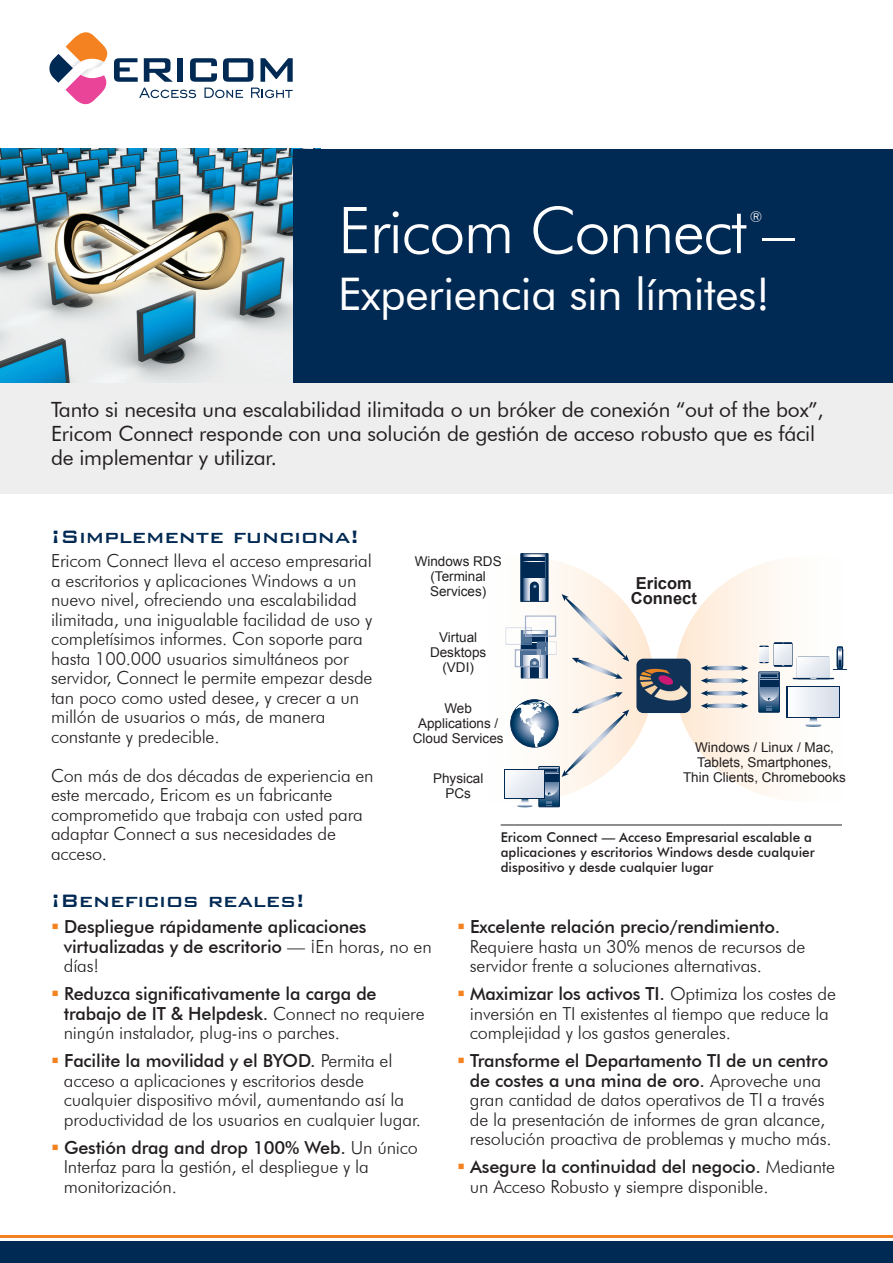
<style>
.page{position:relative;width:893px;height:1263px;background:#fff}
.page>*{position:absolute;margin:0;border:0;box-sizing:border-box;transform-origin:0 0}
.t1{font:300 64.5px "Futura BT";letter-spacing:-.025em;color:#fff}
.t2{font:45px "Futura BT";letter-spacing:-.01em;color:#fff}
.t3{font:500 24px "Bank Gothic BT";letter-spacing:-.01em;color:#002953}
.t4{font:21px/24px "Futura BT";letter-spacing:-.01em;color:#231f20}
.t5{font:300 18px/19.5px "Futura BT";letter-spacing:-.01em;color:#231f20}
.t6{font:500 18px/19.5px "Futura BT";letter-spacing:-.01em;color:#231f20}
.t7{font:700 16.5px/15px "Arial";color:#231f20;text-align:center}
.t8{font:300 15px "Futura BT";color:#fff}
.t9{font:13.5px/15px "Arial";color:#231f20;text-align:center}
.t10{font:500 13.5px/15px "Futura BT";color:#231f20}
.s1{font-weight:300}
.s2{font-weight:500}
</style>
<div class="page">
<div style="left:0;top:374px;width:893px;height:119px;background:#eeeeef"></div>
<img style="left:0;top:149px;width:293px;height:234px">
<svg style="left:49px;top:32px;width:244px;height:72px"></svg>
<div style="left:293px;top:149px;width:600px;height:234px;background:#002953"></div>
<div style="left:0;top:1242px;width:893px;height:21px;background:#002953"></div>
<hr style="left:0;top:1235px;width:893px;height:3px;background:#f58220">
<svg style="left:504px;top:554px;width:149px;height:253px"></svg>
<svg style="left:675px;top:559px;width:173px;height:240px"></svg>
<img style="left:636px;top:659px;width:55px;height:54px">
<hr style="left:501px;top:825px;width:341px;height:1px;background:#231f20">
<h1 class="t1" style="left:338px;top:191px;width:458px">Ericom Connect –</h1>
<p class="t8" style="left:750px;top:207px;width:14px">®</p>
<h2 class="t2" style="left:338px;top:266px;width:434px">Experiencia sin límites!</h2>
<p class="t4" style="left:51px;top:398px;width:774px">Tanto si necesita una escalabilidad ilimitada o un bróker de conexión “out of the box”,<br>Ericom Connect responde con una solución de gestión de acceso robusto que es fácil de implementar y utilizar.</p>
<h3 class="t3" style="left:51px;top:524px;width:310px">¡Simplemente funciona!</h3>
<p class="t5" style="left:51px;top:551px;width:323px">Ericom Connect lleva el acceso empresarial a escritorios y aplicaciones Windows a un nuevo nivel, ofreciendo una escalabilidad ilimitada, una inigualable facilidad de uso y completísimos informes. Con soporte para hasta 100.000 usuarios simultáneos por servidor, Connect le permite empezar desde tan poco como usted desee, y crecer a un millón de usuarios o más, de manera constante y predecible.</p>
<p class="t5" style="left:51px;top:765px;width:324px">Con más de dos décadas de experiencia en este mercado, Ericom es un fabricante comprometido que trabaja con usted para adaptar Connect a sus necesidades de acceso.</p>
<p class="t9" style="left:415px;top:553px;width:89px">Windows RDS (Terminal<br>Services)</p>
<p class="t9" style="left:430px;top:629px;width:58px">Virtual<br>Desktops (VDI)</p>
<p class="t9" style="left:413px;top:700px;width:92px">Web<br>Applications /<br>Cloud Services</p>
<p class="t9" style="left:433px;top:770px;width:52px">Physical<br>PCs</p>
<p class="t7" style="left:631px;top:576px;width:67px">Ericom<br>Connect</p>
<p class="t9" style="left:683px;top:739px;width:164px">Windows / Linux / Mac,<br>Tablets, Smartphones,<br>Thin Clients, Chromebooks</p>
<p class="t10" style="left:501px;top:829px;width:315px">Ericom Connect — Acceso Empresarial escalable a aplicaciones y escritorios Windows desde cualquier dispositivo y desde cualquier lugar</p>
<h3 class="t3" style="left:51px;top:888px;width:255px">¡Beneficios reales!</h3>
<p class="t6" style="left:64px;top:917px;width:369px">Despliegue rápidamente aplicaciones virtualizadas y de escritorio <span class="s1">— ¡En horas, no en días!</span></p>
<p class="t6" style="left:64px;top:984px;width:362px">Reduzca significativamente la carga de trabajo de IT &amp; Helpdesk. <span class="s1">Connect no requiere ningún instalador, plug-ins o parches.</span></p>
<p class="t5" style="left:64px;top:1051px;width:359px"><span class="s2">Facilite la movilidad y el BYOD.</span> Permita el acceso a aplicaciones y escritorios desde cualquier dispositivo móvil, aumentando así la productividad de los usuarios en cualquier lugar.</p>
<p class="t5" style="left:64px;top:1137px;width:356px"><span class="s2">Gestión drag and drop 100% Web.</span> Un único<br>Interfaz para la gestión, el despliegue y la monitorización.</p>
<p class="t6" style="left:470px;top:917px;width:312px">Excelente relación precio/rendimiento.</p>
<p class="t5" style="left:470px;top:936px;width:337px">Requiere hasta un 30% menos de recursos de servidor frente a soluciones alternativas.</p>
<p class="t5" style="left:470px;top:984px;width:368px"><span class="s2">Maximizar los activos TI.</span> Optimiza los costes de inversión en TI existentes al tiempo que reduce la complejidad y los gastos generales.</p>
<p class="t5" style="left:470px;top:1051px;width:363px"><span class="s2">Transforme el Departamento TI de un centro de costes a una mina de oro.</span> Aproveche una gran cantidad de datos operativos de TI a través de la presentación de informes de gran alcance, resolución proactiva de problemas y mucho más.</p>
<p class="t5" style="left:470px;top:1157px;width:367px"><span class="s2">Asegure la continuidad del negocio.</span> Mediante un Acceso Robusto y siempre disponible.</p>
</div>
